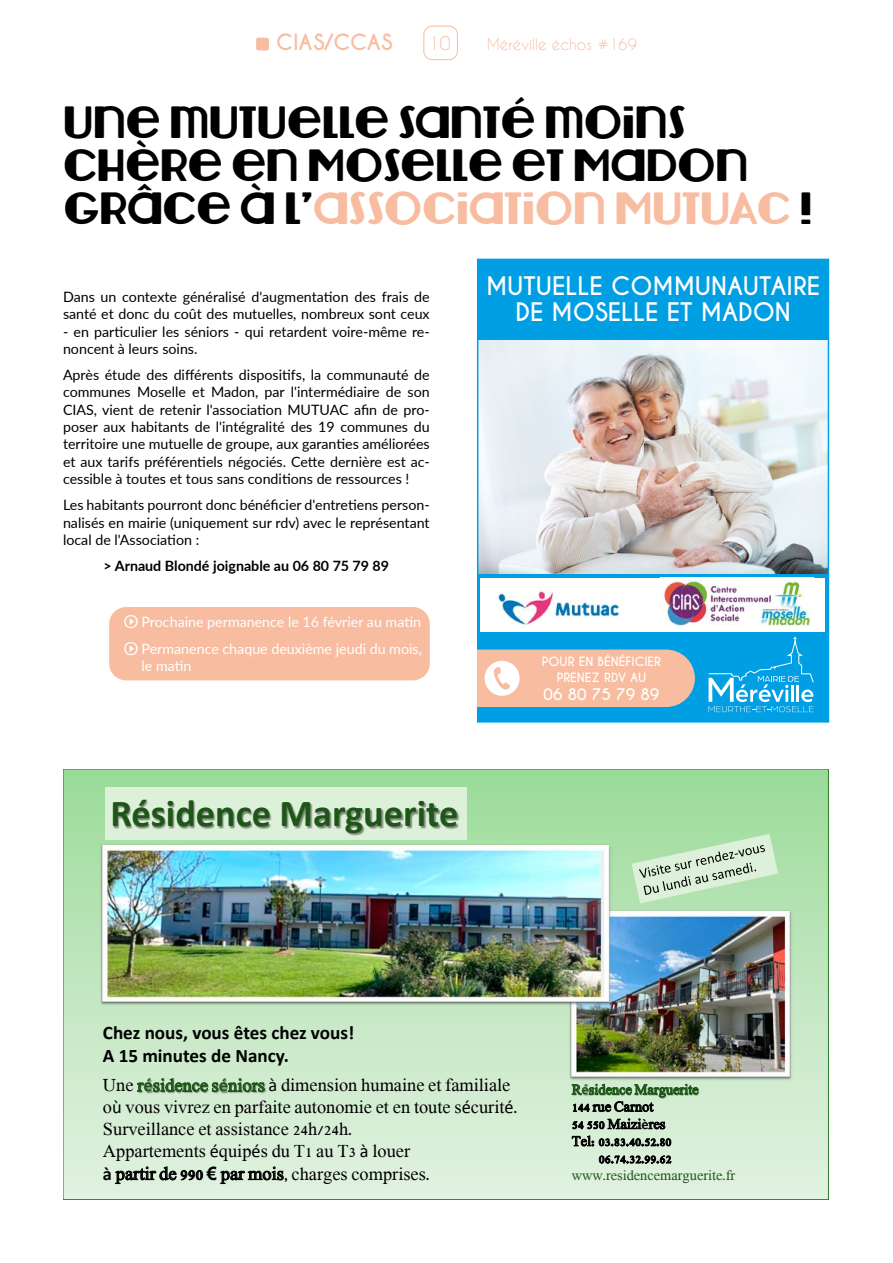
<style>
.page{position:relative;width:893px;height:1263px;background:#fff}
.page>*{position:absolute;margin:0;border:0;box-sizing:border-box;transform-origin:0 0}
.t1{font:700 38.25px "Calibri";color:#1e5618}
.t2{font:36px/43.2px "Lemondrop";color:#000}
.t3{font:700 24px/26px "Caviar Dreams";color:#fff;text-align:center}
.t4{font:700 21px "Caviar Dreams";color:#f8bca0}
.t5{font:700 19.2px/23px "Calibri";color:#000}
.t6{font:18.3px/22px "Frank Ruehl";color:#000}
.t7{font:18px "Caviar Dreams";color:#f8bca0}
.t8{font:15px "Caviar Dreams";color:#f8bca0}
.t9{font:700 15px "Caviar Dreams";color:#fff}
.t10{font:14.4px "Frank Ruehl";letter-spacing:.005em;color:#000}
.t11{font:14.4px "Frank Ruehl";color:#1e5618}
.t12{font:14.25px/17.4px "Lato";color:#000}
.t13{font:14.25px/26.5px "Lato";color:#fff}
.t14{font:700 14.25px "Lato";color:#000}
.t15{font:700 12px/16.2px "Caviar Dreams";color:#fff;text-align:center}
.s1{color:#f8bca0}
.s2{font-family:"Bienvenue Picto";font-size:15px}
.s3{color:#1e5618}
.s4{font-family:"Calibri";font-weight:700;color:#1e5618}
.s5{font-family:"Calibri"}
.s6{font-family:"Calibri";font-weight:700}
.s7{font-family:"Arial";font-weight:700}
</style>
<div class="page">
<div style="left:256px;top:38px;width:13px;height:12px;background:#f8bca0;border-radius:2px"></div>
<div style="left:424px;top:26px;width:34px;height:34px;border:1px solid #f8bca0;border-radius:9px"></div>
<div style="left:63px;top:769px;width:765px;height:430px;background:linear-gradient(to bottom,#9cdb9a,#e4f2e3)"></div>
<img style="left:87px;top:778px;width:397px;height:84px">
<img style="left:567px;top:909px;width:226px;height:172px">
<img style="left:98px;top:843px;width:515px;height:163px">
<img style="left:126px;top:1068px;width:6px;height:41px">
<img style="left:132px;top:1068px;width:9px;height:41px">
<img style="left:141px;top:1068px;width:66px;height:41px">
<img style="left:207px;top:1068px;width:10px;height:41px">
<img style="left:217px;top:1068px;width:64px;height:41px">
<svg style="left:631px;top:834px;width:147px;height:69px;background:#badab7"></svg>
<img style="left:563px;top:1076px;width:9px;height:32px">
<img style="left:572px;top:1076px;width:8px;height:32px">
<img style="left:580px;top:1076px;width:129px;height:32px">
<div style="left:478px;top:259px;width:350px;height:463px;background:#009fe3"></div>
<img style="left:480px;top:340px;width:346px;height:234px">
<div style="left:477px;top:259px;width:352px;height:464px;border:2px solid #009fe3"></div>
<div style="left:481px;top:578px;width:344px;height:54px;background:#fff"></div>
<img style="left:664px;top:580px;width:147px;height:46px">
<img style="left:498px;top:591px;width:121px;height:34px">
<div style="left:440px;top:650px;width:255px;height:57px;background:#f8bca0;border-radius:29px"></div>
<svg style="left:484px;top:660px;width:36px;height:36px"></svg>
<div style="left:437px;top:647px;width:40px;height:62px;background:#fff"></div>
<svg style="left:708px;top:637px;width:106px;height:75px"></svg>
<div style="left:109px;top:607px;width:321px;height:73px;background:#f8bca0;border-radius:17px"></div>
<h3 class="t4" style="left:276px;top:30px;width:118px">CIAS/CCAS</h3>
<p class="t7" style="left:429px;top:33px;width:23px">10</p>
<p class="t8" style="left:487px;top:36px;width:151px">Méréville échos #169</p>
<h2 class="t2" style="left:63px;top:102px;width:751px">UNE MUTUELLE SANTÉ MOINS<br>CHÈRE EN MOSELLE ET MADON<br>GRÂCE À L’<span class="s1">ASSOCIATION MUTUAC</span> !</h2>
<p class="t12" style="left:63px;top:287px;width:368px">Dans un contexte généralisé d'augmentation des frais de santé et donc du coût des mutuelles, nombreux sont ceux</p>
<p class="t12" style="left:63px;top:322px;width:368px">- en particulier les séniors - qui retardent voire-même re&shy;noncent à leurs soins.</p>
<p class="t12" style="left:63px;top:365px;width:368px;text-align:justify">Après étude des différents dispositifs, la communauté de communes Moselle et Madon, par l'intermédiaire de son CIAS, vient de retenir l'association MUTUAC afin de pro&shy;poser aux habitants de l'intégralité des 19 communes du territoire une mutuelle de groupe, aux garanties améliorées et aux tarifs préférentiels négociés. Cette dernière est ac&shy;cessible à toutes et tous sans conditions de ressources !</p>
<p class="t12" style="left:63px;top:496px;width:368px;text-align:justify">Les habitants pourront donc bénéficier d'entretiens person&shy;nalisés en mairie (uniquement sur rdv) avec le représentant local de l'Association :</p>
<p class="t14" style="left:104px;top:555px;width:287px">&gt; Arnaud Blondé joignable au 06 80 75 79 89</p>
<p class="t13" style="left:124px;top:608px;width:299px"><span class="s2">s</span> Prochaine permanence le 16 février au matin <span class="s2">s</span> Permanence chaque deuxième jeudi du mois,</p>
<p class="t13" style="left:142px;top:652px;width:51px">le matin</p>
<h3 class="t3" style="left:486px;top:274px;width:335px">MUTUELLE COMMUNAUTAIRE<br>DE MOSELLE ET MADON</h3>
<p class="t15" style="left:542px;top:654px;width:121px">POUR EN BÉNÉFICIER<br>PRENEZ RDV AU</p>
<p class="t9" style="left:544px;top:685px;width:117px">06 80 75 79 89</p>
<h1 class="t1" style="left:110px;top:789px;width:349px">Résidence Marguerite</h1>
<h3 class="t5" style="left:103px;top:1021px;width:253px">Chez nous, vous êtes chez vous!<br>A 15 minutes de Nancy.</h3>
<p class="t6" style="left:103px;top:1076px;width:416px">Une <span class="s3">r</span><span class="s4">é</span><span class="s3">sidence s</span><span class="s4">é</span><span class="s3">niors</span> <span class="s5">à</span> dimension humaine et familiale o<span class="s5">ù</span> vous vivrez en parfaite autonomie et en toute s<span class="s5">é</span>curit<span class="s5">é</span>.<br>Surveillance et assistance 24h/24h.<br>Appartements <span class="s5">é</span>quip<span class="s5">é</span>s du T1 au T3 <span class="s5">à</span> louer<br><span class="s6">à</span> partir de 990 <span class="s7">€</span> par mois, charges comprises.</p>
<p class="t11" style="left:572px;top:1084px;width:128px">R<span class="s6">é</span>sidence Marguerite</p>
<p class="t10" style="left:572px;top:1101px;width:83px">144 rue Carnot</p>
<p class="t10" style="left:572px;top:1118px;width:95px">54 550 Maizi<span class="s6">è</span>res</p>
<p class="t10" style="left:572px;top:1135px;width:101px">Tel: 03.83.40.52.80</p>
<p class="t10" style="left:599px;top:1152px;width:74px">06.74.32.99.62</p>
<p class="t11" style="left:572px;top:1170px;width:165px">www.residencemarguerite.fr</p>
</div>
